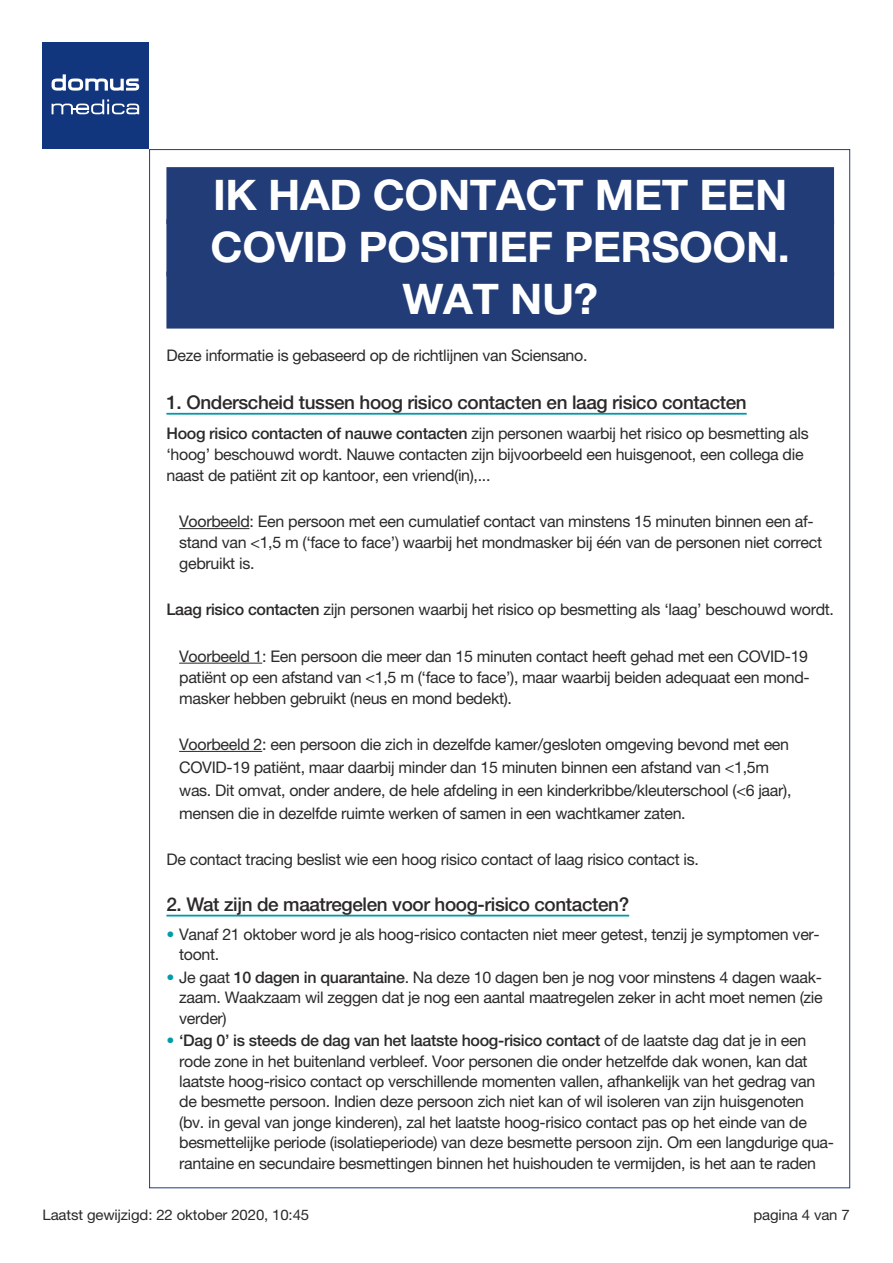
<style>
.page{position:relative;width:893px;height:1263px;background:#fff}
.page>*{position:absolute;margin:0;border:0;box-sizing:border-box;transform-origin:0 0}
.TT1{font:700 42.15px "Helvetica Neue LT Pro";letter-spacing:-.01em;color:#fff}
.TT2{font:500 18.9px "Helvetica Neue LT Pro";letter-spacing:-.02em;color:#2b292a}
.Body{font:16.05px/20.4px "Helvetica Neue LT Pro";letter-spacing:-.02em;color:#2b292a}
.t1{font:14.55px "Helvetica Neue LT Pro";letter-spacing:-.01em;color:#2b292a}
.s1{font-weight:500}
.s2{color:#009cab}
</style>
<div class="page">
<div style="left:43px;top:43px;width:106px;height:106px;background:#11367e"></div>
<svg style="left:52px;top:74px;width:87px;height:17px"></svg>
<svg style="left:52px;top:99px;width:87px;height:15px"></svg>
<div style="left:166px;top:167px;width:668px;height:57px;background:#213c77"></div>
<div style="left:166px;top:219px;width:668px;height:57px;background:#213c77"></div>
<div style="left:166px;top:272px;width:668px;height:57px;background:#213c77"></div>
<hr style="left:166px;top:413px;width:581px;height:2px;background:#0099a9">
<hr style="left:179px;top:528px;width:71px;height:1px;background:#2b292a">
<hr style="left:179px;top:663px;width:83px;height:1px;background:#2b292a">
<hr style="left:179px;top:751px;width:83px;height:1px;background:#2b292a">
<hr style="left:166px;top:915px;width:463px;height:1px;background:#0099a9">
<p class="TT1" style="left:213px;top:169px;width:576px">IK HAD CONTACT MET EEN</p>
<p class="TT1" style="left:211px;top:221px;width:581px">COVID POSITIEF PERSOON.</p>
<p class="TT1" style="left:402px;top:273px;width:197px">WAT NU?</p>
<p class="Body" style="left:166px;top:344px;width:423px">Deze informatie is gebaseerd op de richtlijnen van Sciensano.</p>
<p class="TT2" style="left:166px;top:391px;width:582px">1. Onderscheid tussen hoog risico contacten en laag risico contacten</p>
<p class="Body" style="left:166px;top:422px;width:644px;line-height:21px"><span class="s1">Hoog risico contacten of nauwe contacten</span> zijn personen waarbij het risico op besmetting als ‘hoog’ beschouwd wordt. Nauwe contacten zijn bijvoorbeeld een huisgenoot, een collega die naast de patiënt zit op kantoor, een vriend(in),...</p>
<p class="Body" style="left:179px;top:511px;width:644px;line-height:21px">Voorbeeld: Een persoon met een cumulatief contact van minstens 15 minuten binnen een af&shy;stand van &lt;1,5 m (‘face to face’) waarbij het mondmasker bij één van de personen niet correct gebruikt is.</p>
<p class="Body" style="left:166px;top:599px;width:669px"><span class="s1">Laag risico contacten</span> zijn personen waarbij het risico op besmetting als ‘laag’ beschouwd wordt.</p>
<p class="Body" style="left:179px;top:645px;width:632px;line-height:21px;text-align:justify">Voorbeeld 1: Een persoon die meer dan 15 minuten contact heeft gehad met een COVID-19 patiënt op een afstand van &lt;1,5 m (‘face to face’), maar waarbij beiden adequaat een mond&shy;masker hebben gebruikt (neus en mond bedekt).</p>
<p class="Body" style="left:179px;top:734px;width:611px">Voorbeeld 2: een persoon die zich in dezelfde kamer/gesloten omgeving bevond met een</p>
<p class="Body" style="left:179px;top:757px;width:591px">COVID-19 patiënt, maar daarbij minder dan 15 minuten binnen een afstand van &lt;1,5m</p>
<p class="Body" style="left:179px;top:780px;width:614px">was. Dit omvat, onder andere, de hele afdeling in een kinderkribbe/kleuterschool (&lt;6 jaar),</p>
<p class="Body" style="left:179px;top:803px;width:508px">mensen die in dezelfde ruimte werken of samen in een wachtkamer zaten.</p>
<p class="Body" style="left:166px;top:849px;width:534px">De contact tracing beslist wie een hoog risico contact of laag risico contact is.</p>
<p class="TT2" style="left:166px;top:893px;width:464px">2. Wat zijn de maatregelen voor hoog-risico contacten?</p>
<p class="Body" style="left:179px;top:924px;width:642px;text-indent:-13px"><span class="s2">•</span> Vanaf 21 oktober word je als hoog-risico contacten niet meer getest, tenzij je symptomen ver&shy;toont.</p>
<p class="Body" style="left:179px;top:967px;width:645px;text-align:justify;text-indent:-13px"><span class="s2">•</span> Je gaat <span class="s1">10 dagen in quarantaine</span>. Na deze 10 dagen ben je nog voor minstens 4 dagen waak&shy;zaam. Waakzaam wil zeggen dat je nog een aantal maatregelen zeker in acht moet nemen (zie verder)</p>
<p class="Body" style="left:179px;top:1030px;width:656px;text-indent:-13px"><span class="s2">•</span> <span class="s1">‘Dag 0’ is steeds de dag van het laatste hoog-risico contact</span> of de laatste dag dat je in een rode zone in het buitenland verbleef. Voor personen die onder hetzelfde dak wonen, kan dat laatste hoog-risico contact op verschillende momenten vallen, afhankelijk van het gedrag van de besmette persoon. Indien deze persoon zich niet kan of wil isoleren van zijn huisgenoten<br>(bv. in geval van jonge kinderen), zal het laatste hoog-risico contact pas op het einde van de besmettelijke periode (isolatieperiode) van deze besmette persoon zijn. Om een langdurige qua&shy;rantaine en secundaire besmettingen binnen het huishouden te vermijden, is het aan te raden</p>
<p class="t1" style="left:43px;top:1206px;width:268px">Laatst gewijzigd: 22 oktober 2020, 10:45</p>
<p class="t1" style="left:753px;top:1206px;width:98px">pagina 4 van 7</p>
</div>
